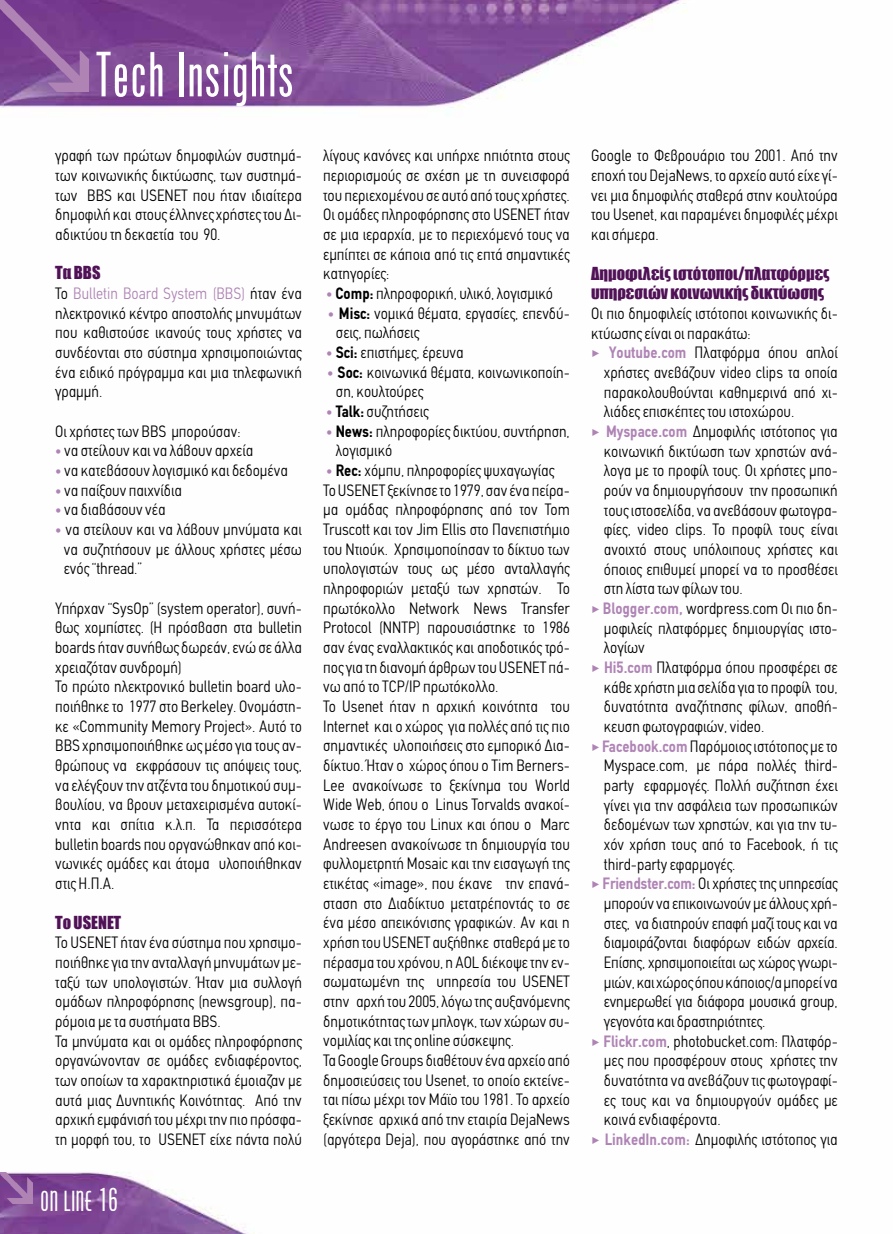
<style>
.page{position:relative;width:893px;height:1234px;background:#fff}
.page>*{position:absolute;margin:0;border:0;box-sizing:border-box;transform-origin:0 0}
.t1{font:60px "Kp Network";color:#fff}
.t2{font:27px "Kp Network";color:#fff}
.t3{font:300 condensed 16.5px/19.6px "PF Din Text";color:#000}
.t4{font:16.5px/19.8px "Impact";color:#501157}
.s1{color:#af84b5}
.s2{font-family:"PF Agora Sans Pro";font-weight:700;font-stretch:normal;color:#af84b5}
.s3{font-size:31.5px}
.s4{font-family:"PF Din Text Condensed";font-weight:700;font-stretch:normal}
.s5{font-family:"PF Din Text Condensed";font-weight:700;font-stretch:normal;color:#af84b5}
</style>
<div class="page">
<img style="left:0;top:0;width:687px;height:1233px">
<img style="left:0;top:0;width:89px;height:91px">
<img style="left:0;top:1171px;width:33px;height:31px">
<h1 class="t1" style="left:95px;top:39px;width:201px">Tech Insights</h1>
<p class="t3" style="left:55px;top:146px;width:248px;text-align:justify">γραφή των πρώτων δημοφιλών συστημά&shy;των κοινωνικής δικτύωσης, των συστημά&shy;των BBS και USENET που ήταν ιδιαίτερα δημοφιλή και στους έλληνες χρήστες του Δι&shy;αδικτύου τη δεκαετία του 90.</p>
<p class="t4" style="left:55px;top:262px;width:47px">Τα BBS</p>
<p class="t3" style="left:55px;top:284px;width:248px;text-align:justify">Το <span class="s1">Bulletin Board System (BBS)</span> ήταν ένα ηλεκτρονικό κέντρο αποστολής μηνυμάτων που καθιστούσε ικανούς τους χρήστες να συνδέονται στο σύστημα χρησιμοποιώντας ένα ειδικό πρόγραμμα και μια τηλεφωνική γραμμή.</p>
<p class="t3" style="left:55px;top:421px;width:187px">Οι χρήστες των BBS μπορούσαν:</p>
<p class="t3" style="left:55px;top:441px;width:199px"><span class="s2">•</span>να στείλουν και να λάβουν αρχεία</p>
<p class="t3" style="left:55px;top:460px;width:234px"><span class="s2">•</span>να κατεβάσουν λογισμικό και δεδομένα</p>
<p class="t3" style="left:55px;top:480px;width:128px"><span class="s2">•</span>να παίξουν παιχνίδια</p>
<p class="t3" style="left:55px;top:500px;width:112px"><span class="s2">•</span>να διαβάσουν νέα</p>
<p class="t3" style="left:64px;top:519px;width:240px;text-align:justify;text-indent:-8px"><span class="s2">•</span> να στείλουν και να λάβουν μηνύματα και να συζητήσουν με άλλους χρήστες μέσω ενός “thread.”</p>
<p class="t3" style="left:55px;top:598px;width:248px">Υπήρχαν “SysOp” (system operator), συνή&shy;θως χομπίστες. (Η πρόσβαση στα bulletin boards ήταν συνήθως δωρεάν, ενώ σε άλλα χρειαζόταν συνδρομή)<br>Το πρώτο ηλεκτρονικό bulletin board υλο&shy;ποιήθηκε το 1977 στο Berkeley. Ονομάστη&shy;κε «Community Memory Project». Αυτό το BBS χρησιμοποιήθηκε ως μέσο για τους αν&shy;θρώπους να εκφράσουν τις απόψεις τους, να ελέγξουν την ατζέντα του δημοτικού συμ&shy;βουλίου, να βρουν μεταχειρισμένα αυτοκί&shy;νητα και σπίτια κ.λ.π. Τα περισσότερα bulletin boards που οργανώθηκαν από κοι&shy;νωνικές ομάδες και άτομα υλοποιήθηκαν στις Η.Π.Α.</p>
<p class="t4" style="left:55px;top:911px;width:67px">Τo USENET</p>
<p class="t3" style="left:55px;top:932px;width:248px">To USENET ήταν ένα σύστημα που χρησιμο&shy;ποιήθηκε για την ανταλλαγή μηνυμάτων με&shy;ταξύ των υπολογιστών. Ήταν μια συλλογή ομάδων πληροφόρησης (newsgroup), πα&shy;ρόμοια με τα συστήματα BBS.<br>Τα μηνύματα και οι ομάδες πληροφόρησης οργανώνονταν σε ομάδες ενδιαφέροντος, των οποίων τα χαρακτηριστικά έμοιαζαν με αυτά μιας Δυνητικής Κοινότητας. Από την αρχική εμφάνισή του μέχρι την πιο πρόσφα&shy;τη μορφή του, το USENET είχε πάντα πολύ</p>
<h2 class="t2" style="left:40px;top:1184px;width:79px">ON LINE <span class="s3">16</span></h2>
<p class="t3" style="left:323px;top:146px;width:248px;text-align:justify">λίγους κανόνες και υπήρχε ηπιότητα στους περιορισμούς σε σχέση με τη συνεισφορά του περιεχομένου σε αυτό από τους χρήστες.<br>Οι ομάδες πληροφόρησης στο USENET ήταν σε μια ιεραρχία, με το περιεχόμενό τους να εμπίπτει σε κάποια από τις επτά σημαντικές κατηγορίες:</p>
<p class="t3" style="left:326px;top:284px;width:228px"><span class="s2">•</span> <span class="s4">Comp:</span> πληροφορική, υλικό, λογισμικό</p>
<p class="t3" style="left:336px;top:303px;width:235px;text-indent:-8px"><span class="s2">•</span> <span class="s4">Misc:</span> νομικά θέματα, εργασίες, επενδύ&shy;σεις, πωλήσεις</p>
<p class="t3" style="left:326px;top:342px;width:139px"><span class="s2">•</span> <span class="s4">Sci:</span> επιστήμες, έρευνα</p>
<p class="t3" style="left:336px;top:362px;width:235px;text-indent:-9px"><span class="s2">•</span> <span class="s4">Soc:</span> κοινωνικά θέματα, κοινωνικοποίη&shy;ση, κουλτούρες</p>
<p class="t3" style="left:326px;top:401px;width:104px"><span class="s2">•</span> <span class="s4">Talk:</span> συζητήσεις</p>
<p class="t3" style="left:336px;top:421px;width:235px;text-indent:-10px"><span class="s2">•</span> <span class="s4">News:</span> πληροφορίες δικτύου, συντήρηση, λογισμικό</p>
<p class="t3" style="left:323px;top:460px;width:248px"><span class="s2">•</span> <span class="s4">Rec:</span> χόμπυ, πληροφορίες ψυχαγωγίας<br>Το USENET ξεκίνησε το 1979, σαν ένα πείρα&shy;μα ομάδας πληροφόρησης από τον Tom Truscott και τον Jim Ellis στο Πανεπιστήμιο του Ντιούκ. Χρησιμοποίησαν το δίκτυο των υπολογιστών τους ως μέσο ανταλλαγής πληροφοριών μεταξύ των χρηστών. Το πρωτόκολλο Network News Transfer Protocol (NNTP) παρουσιάστηκε το 1986 σαν ένας εναλλακτικός και αποδοτικός τρό&shy;πος για τη διανομή άρθρων του USENET πά&shy;νω από το TCP/IP πρωτόκολλο.<br>Το Usenet ήταν η αρχική κοινότητα του Internet και ο χώρος για πολλές από τις πιο σημαντικές υλοποιήσεις στο εμπορικό Δια&shy;δίκτυο. Ήταν ο χώρος όπου ο Tim Berners-Lee ανακοίνωσε το ξεκίνημα του World Wide Web, όπου ο Linus Torvalds ανακοί&shy;νωσε το έργο του Linux και όπου ο Marc Andreesen ανακοίνωσε τη δημιουργία του φυλλομετρητή Mosaic και την εισαγωγή της ετικέτας «image», που έκανε την επανά&shy;σταση στο Διαδίκτυο μετατρέποντάς το σε ένα μέσο απεικόνισης γραφικών. Αν και η χρήση του USENET αυξήθηκε σταθερά με το πέρασμα του χρόνου, η AOL διέκοψε την εν&shy;σωματωμένη της υπηρεσία του USENET στην αρχή του 2005, λόγω της αυξανόμενης δημοτικότητας των μπλογκ, των χώρων συ&shy;νομιλίας και της online σύσκεψης.<br>Τα Google Groups διαθέτουν ένα αρχείο από δημοσιεύσεις του Usenet, το οποίο εκτείνε&shy;ται πίσω μέχρι τον Μάϊο του 1981. Το αρχείο ξεκίνησε αρχικά από την εταιρία DejaNews (αργότερα Deja), που αγοράστηκε από την</p>
<p class="t3" style="left:591px;top:146px;width:248px;text-align:justify">Google το Φεβρουάριο του 2001. Από την εποχή του DejaNews, το αρχείο αυτό είχε γί&shy;νει μια δημοφιλής σταθερά στην κουλτούρα του Usenet, και παραμένει δημοφιλές μέχρι και σήμερα.</p>
<p class="t4" style="left:591px;top:263px;width:240px">Δημοφιλείς ιστότοποι/πλατφόρμες υπηρεσιών κοινωνικής δικτύωσης</p>
<p class="t3" style="left:591px;top:304px;width:248px">Οι πιο δημοφιλείς ιστότοποι κοινωνικής δι-</p>
<p class="t3" style="left:591px;top:323px;width:161px">κτύωσης είναι οι παρακάτω:</p>
<p class="t3" style="left:591px;top:343px;width:248px"><span class="s2">‣</span> <span class="s5">Youtube.com</span> Πλατφόρμα όπου απλοί</p>
<p class="t3" style="left:604px;top:362px;width:235px">χρήστες ανεβάζουν video clips τα οποία</p>
<p class="t3" style="left:604px;top:382px;width:235px">παρακολουθούνται καθημερινά από χι-</p>
<p class="t3" style="left:604px;top:402px;width:192px">λιάδες επισκέπτες του ιστοχώρου.</p>
<p class="t3" style="left:591px;top:421px;width:248px"><span class="s2">‣</span> <span class="s5">Myspace.com</span> Δημοφιλής ιστότοπος για</p>
<p class="t3" style="left:604px;top:441px;width:235px">κοινωνική δικτύωση των χρηστών ανά-</p>
<p class="t3" style="left:604px;top:461px;width:235px">λογα με το προφίλ τους. Οι χρήστες μπο-</p>
<p class="t3" style="left:604px;top:480px;width:235px">ρούν να δημιουργήσουν την προσωπική</p>
<p class="t3" style="left:604px;top:500px;width:235px">τους ιστοσελίδα, να ανεβάσουν φωτογρα-</p>
<p class="t3" style="left:604px;top:520px;width:235px">φίες, video clips. Το προφίλ τους είναι</p>
<p class="t3" style="left:604px;top:539px;width:235px">ανοιχτό στους υπόλοιπους χρήστες και</p>
<p class="t3" style="left:604px;top:559px;width:235px">όποιος επιθυμεί μπορεί να το προσθέσει</p>
<p class="t3" style="left:604px;top:579px;width:140px">στη λίστα των φίλων του.</p>
<p class="t3" style="left:591px;top:598px;width:248px"><span class="s2">‣</span> <span class="s5">Blogger.com,</span> wordpress.com Οι πιο δη-</p>
<p class="t3" style="left:604px;top:618px;width:235px">μοφιλείς πλατφόρμες δημιουργίας ιστο-</p>
<p class="t3" style="left:604px;top:638px;width:42px">λογίων</p>
<p class="t3" style="left:591px;top:657px;width:248px"><span class="s2">‣</span> <span class="s5">Hi5.com</span> Πλατφόρμα όπου προσφέρει σε</p>
<p class="t3" style="left:604px;top:677px;width:235px">κάθε χρήστη μια σελίδα για το προφίλ του,</p>
<p class="t3" style="left:604px;top:697px;width:235px">δυνατότητα αναζήτησης φίλων, αποθή-</p>
<p class="t3" style="left:604px;top:716px;width:162px">κευση φωτογραφιών, video.</p>
<p class="t3" style="left:591px;top:736px;width:248px"><span class="s2">‣</span> <span class="s5">Facebook.com</span> Παρόμοιος ιστότοπος με το</p>
<p class="t3" style="left:604px;top:756px;width:235px">Myspace.com, με πάρα πολλές third-</p>
<p class="t3" style="left:604px;top:775px;width:235px">party εφαρμογές. Πολλή συζήτηση έχει</p>
<p class="t3" style="left:604px;top:795px;width:235px">γίνει για την ασφάλεια των προσωπικών</p>
<p class="t3" style="left:604px;top:814px;width:235px">δεδομένων των χρηστών, και για την τυ-</p>
<p class="t3" style="left:604px;top:834px;width:235px">χόν χρήση τους από το Facebook, ή τις</p>
<p class="t3" style="left:604px;top:854px;width:133px">third-party εφαρμογές.</p>
<p class="t3" style="left:591px;top:873px;width:248px"><span class="s2">‣</span> <span class="s5">Friendster.com:</span> Οι χρήστες της υπηρεσίας</p>
<p class="t3" style="left:604px;top:893px;width:235px">μπορούν να επικοινωνούν με άλλους χρή-</p>
<p class="t3" style="left:604px;top:913px;width:235px">στες, να διατηρούν επαφή μαζί τους και να</p>
<p class="t3" style="left:604px;top:932px;width:235px">διαμοιράζονται διαφόρων ειδών αρχεία.</p>
<p class="t3" style="left:604px;top:952px;width:235px">Επίσης, χρησιμοποιείται ως χώρος γνωρι-</p>
<p class="t3" style="left:604px;top:972px;width:235px">μιών, και χώρος όπου κάποιος/α μπορεί να</p>
<p class="t3" style="left:604px;top:991px;width:235px">ενημερωθεί για διάφορα μουσικά group,</p>
<p class="t3" style="left:604px;top:1011px;width:163px">γεγονότα και δραστηριότητες.</p>
<p class="t3" style="left:591px;top:1031px;width:248px"><span class="s2">‣</span> <span class="s5">Flickr.com</span>, photobucket.com: Πλατφόρ-</p>
<p class="t3" style="left:604px;top:1050px;width:235px">μες που προσφέρουν στους χρήστες την</p>
<p class="t3" style="left:604px;top:1070px;width:235px">δυνατότητα να ανεβάζουν τις φωτογραφί-</p>
<p class="t3" style="left:604px;top:1090px;width:235px">ες τους και να δημιουργούν ομάδες με</p>
<p class="t3" style="left:604px;top:1109px;width:118px">κοινά ενδιαφέροντα.</p>
<p class="t3" style="left:591px;top:1129px;width:248px"><span class="s2">‣</span> <span class="s5">LinkedIn.com:</span> Δημοφιλής ιστότοπος για</p>
</div>
